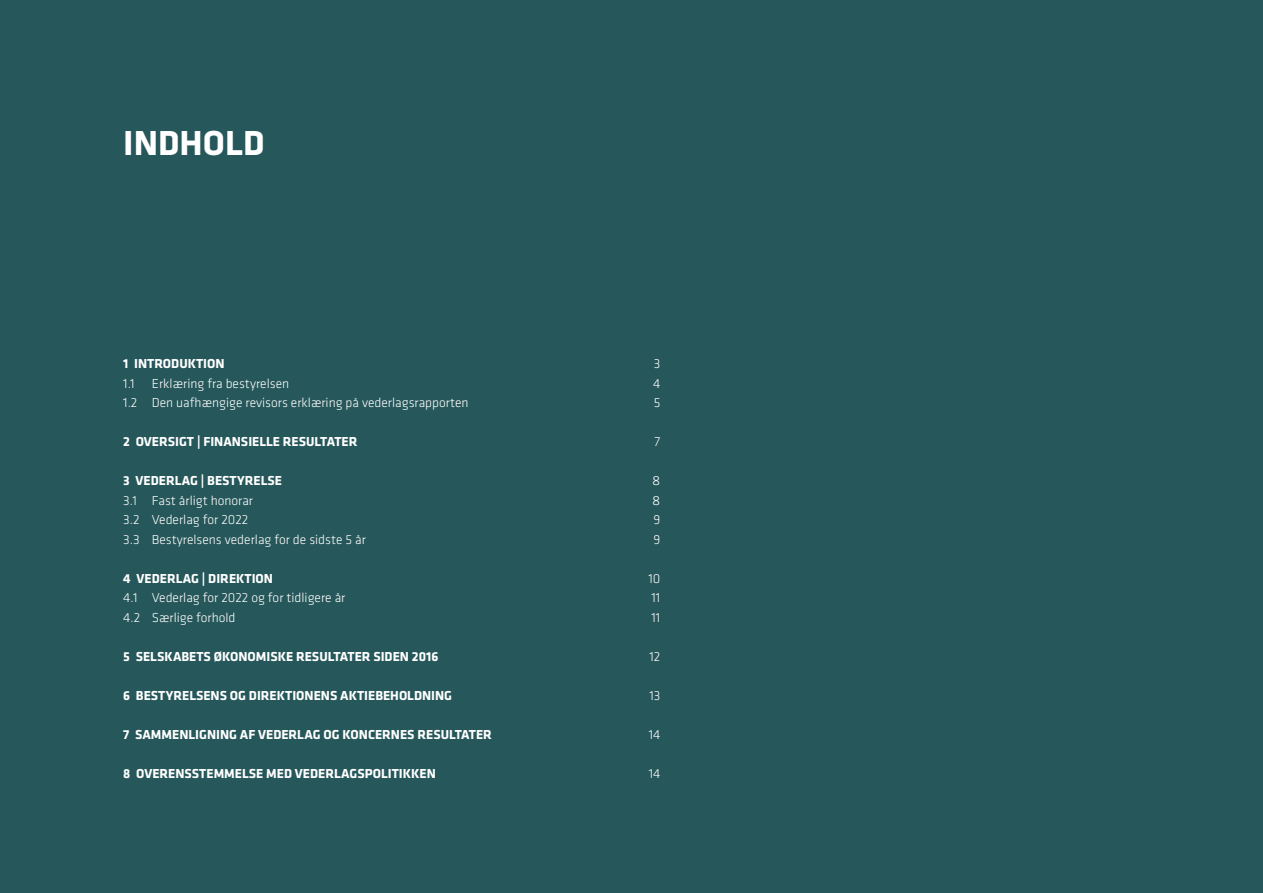
<style>
.page{position:relative;width:1263px;height:893px;background:#26575a}
.page>*{position:absolute;margin:0;border:0;box-sizing:border-box;transform-origin:0 0}
.t1{font:700 36px "Klavika";color:#fff}
.t2{font:700 13.5px "Klavika";color:#fff}
.t3{font:300 13.5px "Klavika";color:#fff}
.t4{font:300 13.5px "Klavika";color:#fff;scale:1.1 1}
</style>
<div class="page">
<h1 class="t1" style="left:123px;top:123px;width:143px">INDHOLD</h1>
<p class="t2" style="left:123px;top:356px;width:103px">1 INTRODUKTION</p>
<p class="t3" style="left:654px;top:356px;width:8px">3</p>
<p class="t3" style="left:123px;top:376px;width:13px">1.1</p>
<p class="t3" style="left:152px;top:376px;width:139px">Erklæring fra bestyrelsen</p>
<p class="t3" style="left:653px;top:376px;width:9px">4</p>
<p class="t3" style="left:123px;top:395px;width:347px">1.2 Den uafhængige revisors erklæring på vederlagsrapporten</p>
<p class="t3" style="left:654px;top:395px;width:8px">5</p>
<p class="t2" style="left:123px;top:434px;width:236px">2 OVERSIGT | FINANSIELLE RESULTATER</p>
<p class="t3" style="left:655px;top:434px;width:7px">7</p>
<p class="t2" style="left:123px;top:473px;width:160px">3 VEDERLAG | BESTYRELSE</p>
<p class="t4" style="left:652px;top:473px;width:9px">8</p>
<p class="t3" style="left:123px;top:493px;width:131px">3.1 Fast årligt honorar</p>
<p class="t4" style="left:652px;top:493px;width:9px">8</p>
<p class="t3" style="left:123px;top:512px;width:127px">3.2 Vederlag for 2022</p>
<p class="t3" style="left:653px;top:512px;width:8px">9</p>
<p class="t3" style="left:123px;top:532px;width:244px">3.3 Bestyrelsens vederlag for de sidste 5 år</p>
<p class="t3" style="left:653px;top:532px;width:8px">9</p>
<p class="t2" style="left:123px;top:571px;width:151px">4 VEDERLAG | DIREKTION</p>
<p class="t3" style="left:648px;top:571px;width:13px">10</p>
<p class="t3" style="left:123px;top:590px;width:224px">4.1 Vederlag for 2022 og for tidligere år</p>
<p class="t3" style="left:652px;top:590px;width:10px">11</p>
<p class="t3" style="left:123px;top:610px;width:114px">4.2 Særlige forhold</p>
<p class="t3" style="left:652px;top:610px;width:10px">11</p>
<p class="t2" style="left:123px;top:649px;width:317px">5 SELSKABETS ØKONOMISKE RESULTATER SIDEN 2016</p>
<p class="t3" style="left:649px;top:649px;width:12px">12</p>
<p class="t2" style="left:123px;top:688px;width:330px">6 BESTYRELSENS OG DIREKTIONENS AKTIEBEHOLDNING</p>
<p class="t3" style="left:649px;top:688px;width:13px">13</p>
<p class="t2" style="left:123px;top:727px;width:370px">7 SAMMENLIGNING AF VEDERLAG OG KONCERNES RESULTATER</p>
<p class="t3" style="left:649px;top:727px;width:13px">14</p>
<p class="t2" style="left:123px;top:766px;width:314px">8 OVERENSSTEMMELSE MED VEDERLAGSPOLITIKKEN</p>
<p class="t3" style="left:649px;top:766px;width:13px">14</p>
</div>
